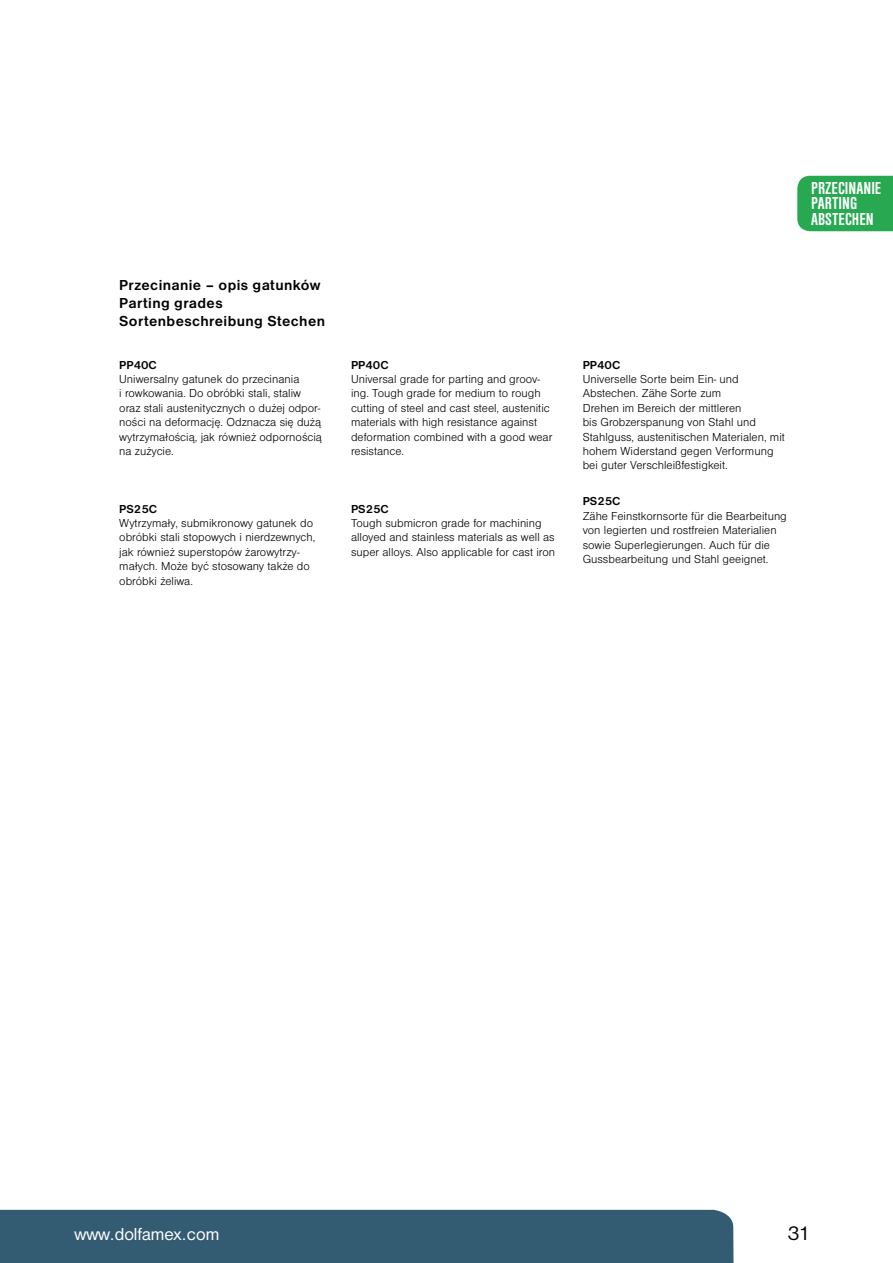
<style>
.page{position:relative;width:893px;height:1263px;background:#fff}
.page>*{position:absolute;margin:0;border:0;box-sizing:border-box;transform-origin:0 0}
.t1{font:21px "Nimbus San DCE";color:#000}
.t2{font:700 condensed 18px/15.8px "Nimbus San DCE";color:#fff}
.t3{font:18px "Nimbus San DCE";color:#fff}
.t4{font:700 15px/18px "Nimbus San DCE";letter-spacing:.025em;color:#000}
.t5{font:12px/14.4px "Nimbus San DCE Ligh";color:#000}
.t6{font:700 12px "Nimbus San DCE";color:#000}
</style>
<div class="page">
<div style="left:0;top:1210px;width:734px;height:53px;background:#335c72"></div>
<div style="left:797px;top:176px;width:96px;height:55px;background:#28a951"></div>
<p class="t4" style="left:119px;top:276px;width:207px">Przecinanie – opis gatunków<br>Parting grades<br>Sortenbeschreibung Stechen</p>
<p class="t6" style="left:119px;top:358px;width:39px">PP40C</p>
<p class="t5" style="left:119px;top:372px;width:204px">Uniwersalny gatunek do przecinania<br>i rowkowania. Do obróbki stali, staliw oraz stali austenitycznych o dużej odpor&shy;ności na deformację. Odznacza się dużą wytrzymałością, jak również odpornością na zużycie.</p>
<p class="t6" style="left:119px;top:502px;width:39px">PS25C</p>
<p class="t5" style="left:119px;top:516px;width:198px">Wytrzymały, submikronowy gatunek do obróbki stali stopowych i nierdzewnych, jak również superstopów żarowytrzy&shy;małych. Może być stosowany także do obróbki żeliwa.</p>
<p class="t6" style="left:351px;top:358px;width:39px">PP40C</p>
<p class="t5" style="left:351px;top:372px;width:203px">Universal grade for parting and groov&shy;ing. Tough grade for medium to rough cutting of steel and cast steel, austenitic materials with high resistance against deformation combined with a good wear resistance.</p>
<p class="t6" style="left:351px;top:502px;width:39px">PS25C</p>
<p class="t5" style="left:351px;top:516px;width:206px">Tough submicron grade for machining alloyed and stainless materials as well as super alloys. Also applicable for cast iron</p>
<h2 class="t2" style="left:811px;top:180px;width:72px">PRZECINANIE<br>PARTING<br>ABSTECHEN</h2>
<p class="t6" style="left:583px;top:358px;width:39px">PP40C</p>
<p class="t5" style="left:583px;top:372px;width:204px">Universelle Sorte beim Ein- und Abstechen. Zähe Sorte zum<br>Drehen im Bereich der mittleren<br>bis Grobzerspanung von Stahl und Stahlguss, austenitischen Materialen, mit hohem Widerstand gegen Verformung bei guter Verschleißfestigkeit.</p>
<p class="t6" style="left:583px;top:495px;width:39px">PS25C</p>
<p class="t5" style="left:583px;top:509px;width:206px">Zähe Feinstkornsorte für die Bearbeitung von legierten und rostfreien Materialien sowie Superlegierungen. Auch für die Gussbearbeitung und Stahl geeignet.</p>
<h2 class="t3" style="left:74px;top:1224px;width:146px">www.dolfamex.com</h2>
<h1 class="t1" style="left:787px;top:1221px;width:25px">31</h1>
</div>
